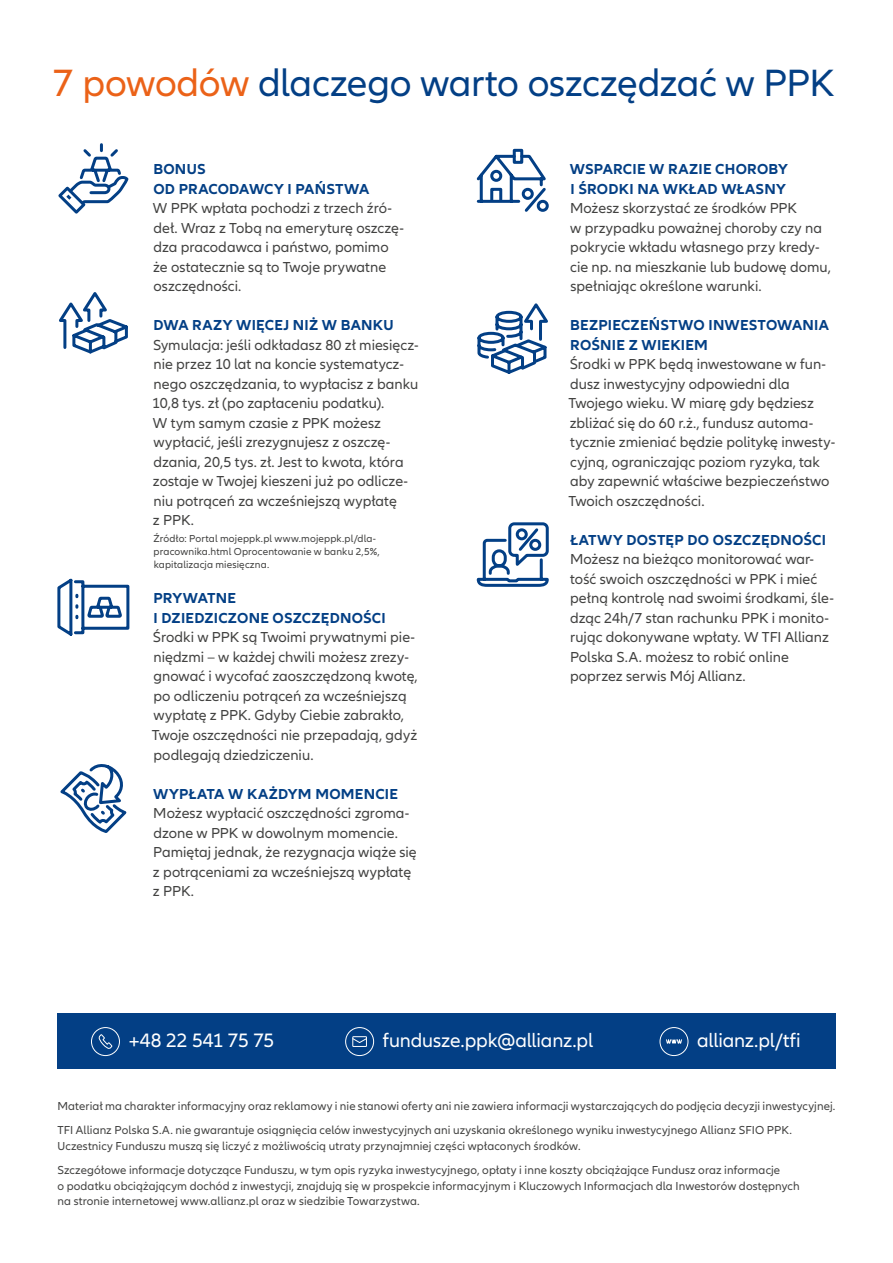
<style>
.page{position:relative;width:893px;height:1263px;background:#fff}
.page>*{position:absolute;margin:0;border:0;box-sizing:border-box;transform-origin:0 0}
.t1{font:39.45px "Allianz Neo";letter-spacing:-.015em;color:#033f85}
.t2{font:20.1px "Allianz Neo";letter-spacing:-.01em;color:#fff}
.t3{font:15px/19.5px "Allianz Neo";color:#424241}
.t4{font:700 15px/19.5px "Allianz Neo";letter-spacing:.015em;color:#033f85}
.t5{font:12px/24.2px "Allianz Neo";letter-spacing:.01em;color:#424241}
.t6{font:10.5px/12.6px "Allianz Neo";letter-spacing:.015em;color:#424241}
.s1{color:#eb6218}
</style>
<div class="page">
<div style="left:57px;top:1013px;width:778px;height:55px;background:#033f85"></div>
<div style="left:91px;top:1027px;width:29px;height:29px;border:1px solid #fff;border-radius:50%"></div>
<svg style="left:98px;top:1034px;width:15px;height:15px"></svg>
<div style="left:345px;top:1027px;width:29px;height:29px;border:1px solid #fff;border-radius:50%"></div>
<div style="left:352px;top:1036px;width:15px;height:11px;border:1px solid #fff"></div>
<svg style="left:352px;top:1037px;width:15px;height:6px"></svg>
<div style="left:660px;top:1027px;width:28px;height:29px;border:1px solid #fff;border-radius:50%"></div>
<svg style="left:666px;top:1039px;width:16px;height:5px"></svg>
<svg style="left:58px;top:143px;width:71px;height:71px"></svg>
<svg style="left:59px;top:292px;width:69px;height:62px"></svg>
<svg style="left:57px;top:578px;width:73px;height:58px"></svg>
<svg style="left:60px;top:764px;width:67px;height:69px"></svg>
<svg style="left:477px;top:303px;width:71px;height:71px"></svg>
<svg style="left:476px;top:522px;width:73px;height:65px"></svg>
<svg style="left:476px;top:152px;width:73px;height:60px"></svg>
<div style="left:513px;top:149px;width:10px;height:15px;border:3px solid #033f85"></div>
<h1 class="t1" style="left:53px;top:61px;width:783px"><span class="s1">7 powodów</span> dlaczego warto oszczędzać w PPK</h1>
<p class="t4" style="left:153px;top:160px;width:217px">BONUS<br>OD PRACODAWCY I PAŃSTWA</p>
<p class="t3" style="left:153px;top:199px;width:253px">W PPK wpłata pochodzi z trzech źró&shy;deł. Wraz z Tobą na emeryturę oszczę&shy;dza pracodawca i państwo, pomimo że ostatecznie są to Twoje prywatne oszczędności.</p>
<p class="t4" style="left:153px;top:316px;width:242px">DWA RAZY WIĘCEJ NIŻ W BANKU</p>
<p class="t3" style="left:152px;top:336px;width:268px">Symulacja: jeśli odkładasz 80 zł miesięcz&shy;nie przez 10 lat na koncie systematycz&shy;nego oszczędzania, to wypłacisz z banku 10,8 tys. zł (po zapłaceniu podatku).<br>W tym samym czasie z PPK możesz wypłacić, jeśli zrezygnujesz z oszczę&shy;dzania, 20,5 tys. zł. Jest to kwota, która zostaje w Twojej kieszeni już po odlicze&shy;niu potrąceń za wcześniejszą wypłatę<br>z PPK.</p>
<p class="t6" style="left:153px;top:533px;width:228px">Źródło: Portal mojeppk.pl www.mojeppk.pl/dla&shy;pracownika.html Oprocentowanie w banku 2,5%, kapitalizacja miesięczna.</p>
<p class="t4" style="left:153px;top:589px;width:234px">PRYWATNE<br>I DZIEDZICZONE OSZCZĘDNOŚCI</p>
<p class="t3" style="left:152px;top:628px;width:267px">Środki w PPK są Twoimi prywatnymi pie&shy;niędzmi – w każdej chwili możesz zrezy&shy;gnować i wycofać zaoszczędzoną kwotę, po odliczeniu potrąceń za wcześniejszą wypłatę z PPK. Gdyby Ciebie zabrakło, Twoje oszczędności nie przepadają, gdyż podlegają dziedziczeniu.</p>
<p class="t4" style="left:153px;top:784px;width:247px">WYPŁATA W KAŻDYM MOMENCIE</p>
<p class="t3" style="left:153px;top:804px;width:265px">Możesz wypłacić oszczędności zgroma&shy;dzone w PPK w dowolnym momencie.<br>Pamiętaj jednak, że rezygnacja wiąże się z potrąceniami za wcześniejszą wypłatę z PPK.</p>
<p class="t4" style="left:570px;top:160px;width:220px">WSPARCIE W RAZIE CHOROBY<br>I ŚRODKI NA WKŁAD WŁASNY</p>
<p class="t3" style="left:570px;top:199px;width:262px">Możesz skorzystać ze środków PPK<br>w przypadku poważnej choroby czy na pokrycie wkładu własnego przy kredy&shy;cie np. na mieszkanie lub budowę domu, spełniając określone warunki.</p>
<p class="t4" style="left:570px;top:316px;width:260px">BEZPIECZEŃSTWO INWESTOWANIA<br>ROŚNIE Z WIEKIEM</p>
<p class="t3" style="left:569px;top:355px;width:268px">Środki w PPK będą inwestowane w fun&shy;dusz inwestycyjny odpowiedni dla Twojego wieku. W miarę gdy będziesz zbliżać się do 60 r.ż., fundusz automa&shy;tycznie zmieniać będzie politykę inwesty&shy;cyjną, ograniczając poziom ryzyka, tak aby zapewnić właściwe bezpieczeństwo Twoich oszczędności.</p>
<p class="t4" style="left:570px;top:530px;width:257px">ŁATWY DOSTĘP DO OSZCZĘDNOŚCI</p>
<p class="t3" style="left:570px;top:550px;width:265px">Możesz na bieżąco monitorować war&shy;tość swoich oszczędności w PPK i mieć pełną kontrolę nad swoimi środkami, śle&shy;dząc 24h/7 stan rachunku PPK i monito&shy;rując dokonywane wpłaty. W TFI Allianz Polska S.A. możesz to robić online poprzez serwis Mój Allianz.</p>
<h2 class="t2" style="left:129px;top:1029px;width:147px">+48 22 541 75 75</h2>
<h2 class="t2" style="left:383px;top:1029px;width:212px">fundusze.ppk@allianz.pl</h2>
<h2 class="t2" style="left:697px;top:1029px;width:105px">allianz.pl/tfi</h2>
<p class="t5" style="left:57px;top:1094px;width:780px">Materiał ma charakter informacyjny oraz reklamowy i nie stanowi oferty ani nie zawiera informacji wystarczających do podjęcia decyzji inwestycyjnej.<br>TFI Allianz Polska S.A. nie gwarantuje osiągnięcia celów inwestycyjnych ani uzyskania określonego wyniku inwestycyjnego Allianz SFIO PPK.</p>
<p class="t5" style="left:57px;top:1134px;width:724px">Uczestnicy Funduszu muszą się liczyć z możliwością utraty przynajmniej części wpłaconych środków.<br>Szczegółowe informacje dotyczące Funduszu, w tym opis ryzyka inwestycyjnego, opłaty i inne koszty obciążające Fundusz oraz informacje</p>
<p class="t5" style="left:57px;top:1178px;width:744px;line-height:15.6px">o podatku obciążającym dochód z inwestycji, znajdują się w prospekcie informacyjnym i Kluczowych Informacjach dla Inwestorów dostępnych na stronie internetowej www.allianz.pl oraz w siedzibie Towarzystwa.</p>
</div>
